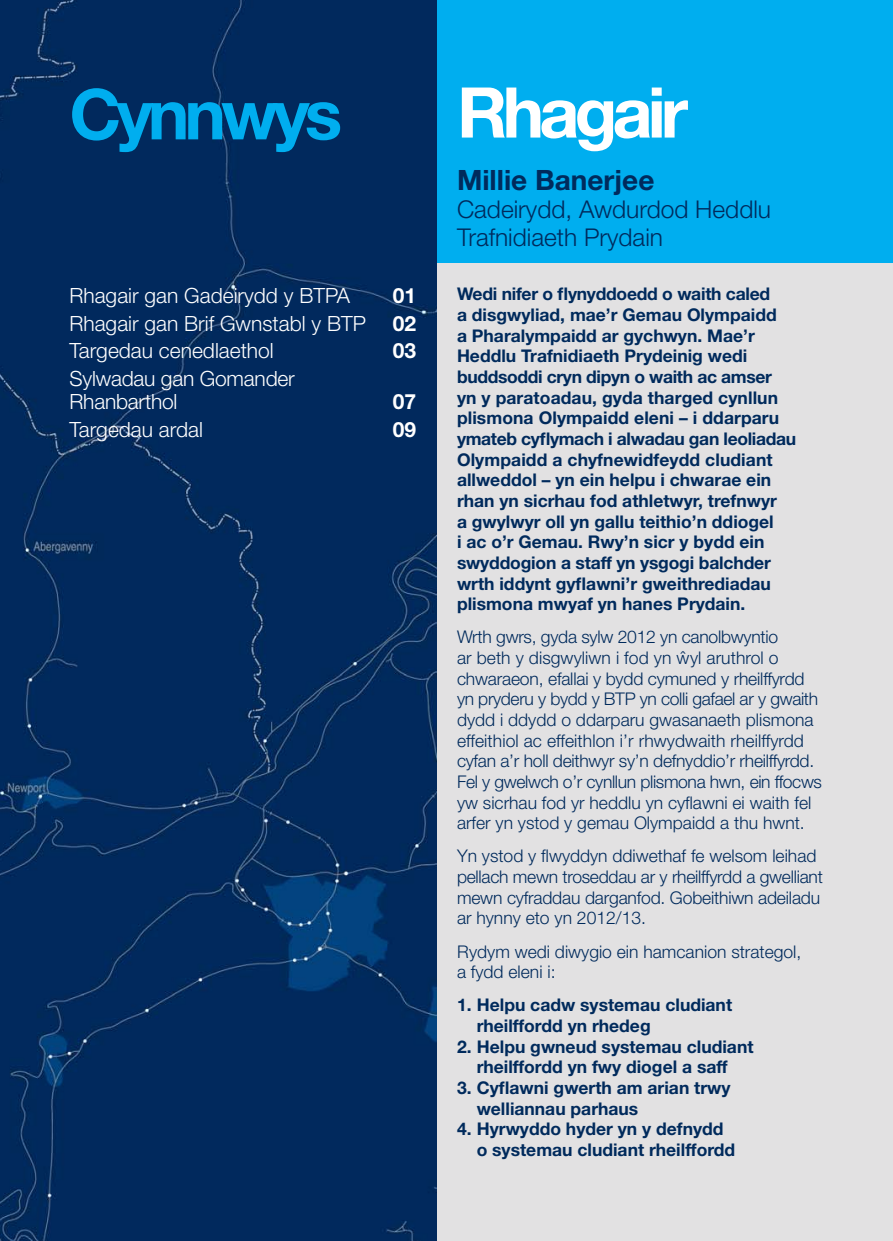
<style>
.page{position:relative;width:893px;height:1241px;background:#fff}
.page>*{position:absolute;margin:0;border:0;box-sizing:border-box;transform-origin:0 0}
.t1{font:700 70px "Helvetica Neue LT Std";letter-spacing:-.07em;color:#00aeef}
.t2{font:700 70px "Helvetica Neue LT Std";letter-spacing:-.07em;color:#fff}
.t3{font:700 28px "Helvetica Neue LT Std";color:#002a5c}
.t4{font:300 24.5px/28px "Helvetica Neue LT Std";color:#002a5c}
.t5{font:300 21px/22.8px "Helvetica Neue LT Std";color:#fff}
.t6{font:700 21px "Helvetica Neue LT Std";color:#fff}
.t7{font:700 17.5px/20.7px "Helvetica Neue LT Std";color:#002a5c}
.t8{font:300 17.5px/20.7px "Helvetica Neue LT Std";letter-spacing:-.01em;color:#002a5c}
</style>
<div class="page">
<div style="left:436px;top:261px;width:457px;height:979px;background:#e2e1e2"></div>
<div style="left:423px;top:0;width:470px;height:263px;background:#00aeef"></div>
<img style="left:0;top:0;width:436px;height:1240px">
<h1 class="t1" style="left:69px;top:89px;width:274px">Cynnwys</h1>
<h1 class="t2" style="left:457px;top:88px;width:233px">Rhagair</h1>
<p class="t5" style="left:69px;top:286px;width:282px">Rhagair gan Gadeirydd y BTPA</p>
<p class="t6" style="left:393px;top:288px;width:25px">01</p>
<p class="t5" style="left:69px;top:314px;width:298px">Rhagair gan Brif Gwnstabl y BTP</p>
<p class="t6" style="left:393px;top:315px;width:25px">02</p>
<p class="t5" style="left:69px;top:341px;width:206px">Targedau cenedlaethol</p>
<p class="t6" style="left:393px;top:343px;width:25px">03</p>
<p class="t5" style="left:69px;top:369px;width:227px">Sylwadau gan Gomander<br>Rhanbarthol</p>
<p class="t6" style="left:393px;top:394px;width:25px">07</p>
<p class="t5" style="left:69px;top:420px;width:135px">Targedau ardal</p>
<p class="t6" style="left:393px;top:421px;width:25px">09</p>
<h2 class="t3" style="left:457px;top:170px;width:199px">Millie Banerjee</h2>
<h3 class="t4" style="left:457px;top:198px;width:316px">Cadeirydd, Awdurdod Heddlu<br>Trafnidiaeth Prydain</h3>
<p class="t7" style="left:457px;top:286px;width:341px">Wedi nifer o flynyddoedd o waith caled<br>a disgwyliad, mae’r Gemau Olympaidd<br>a Pharalympaidd ar gychwyn. Mae’r Heddlu Trafnidiaeth Prydeinig wedi buddsoddi cryn dipyn o waith ac amser<br>yn y paratoadau, gyda tharged cynllun plismona Olympaidd eleni – i ddarparu ymateb cyflymach i alwadau gan leoliadau Olympaidd a chyfnewidfeydd cludiant allweddol – yn ein helpu i chwarae ein rhan yn sicrhau fod athletwyr, trefnwyr<br>a gwylwyr oll yn gallu teithio’n ddiogel<br>i ac o’r Gemau. Rwy’n sicr y bydd ein swyddogion a staff yn ysgogi balchder wrth iddynt gyflawni’r gweithrediadau plismona mwyaf yn hanes Prydain.</p>
<p class="t8" style="left:457px;top:628px;width:367px">Wrth gwrs, gyda sylw 2012 yn canolbwyntio<br>ar beth y disgwyliwn i fod yn wˆ yl aruthrol o chwaraeon, efallai y bydd cymuned y rheilffyrdd yn pryderu y bydd y BTP yn colli gafael ar y gwaith dydd i ddydd o ddarparu gwasanaeth plismona effeithiol ac effeithlon i’r rhwydwaith rheilffyrdd cyfan a’r holl deithwyr sy’n defnyddio’r rheilffyrdd.<br>Fel y gwelwch o’r cynllun plismona hwn, ein ffocws yw sicrhau fod yr heddlu yn cyflawni ei waith fel arfer yn ystod y gemau Olympaidd a thu hwnt.</p>
<p class="t8" style="left:457px;top:847px;width:367px">Yn ystod y flwyddyn ddiwethaf fe welsom leihad pellach mewn troseddau ar y rheilffyrdd a gwelliant mewn cyfraddau darganfod. Gobeithiwn adeiladu ar hynny eto yn 2012/13.</p>
<p class="t8" style="left:457px;top:942px;width:346px">Rydym wedi diwygio ein hamcanion strategol, a fydd eleni i:</p>
<p class="t7" style="left:477px;top:996px;width:257px;text-indent:-20px">1. Helpu cadw systemau cludiant rheilffordd yn rhedeg</p>
<p class="t7" style="left:457px;top:1037px;width:298px;text-align:center">2. Helpu gwneud systemau cludiant rheilffordd yn fwy diogel a saff</p>
<p class="t7" style="left:477px;top:1079px;width:255px;text-indent:-20px">3. Cyflawni gwerth am arian trwy welliannau parhaus</p>
<p class="t7" style="left:477px;top:1120px;width:260px;text-indent:-20px">4. Hyrwyddo hyder yn y defnydd o systemau cludiant rheilffordd</p>
</div>
